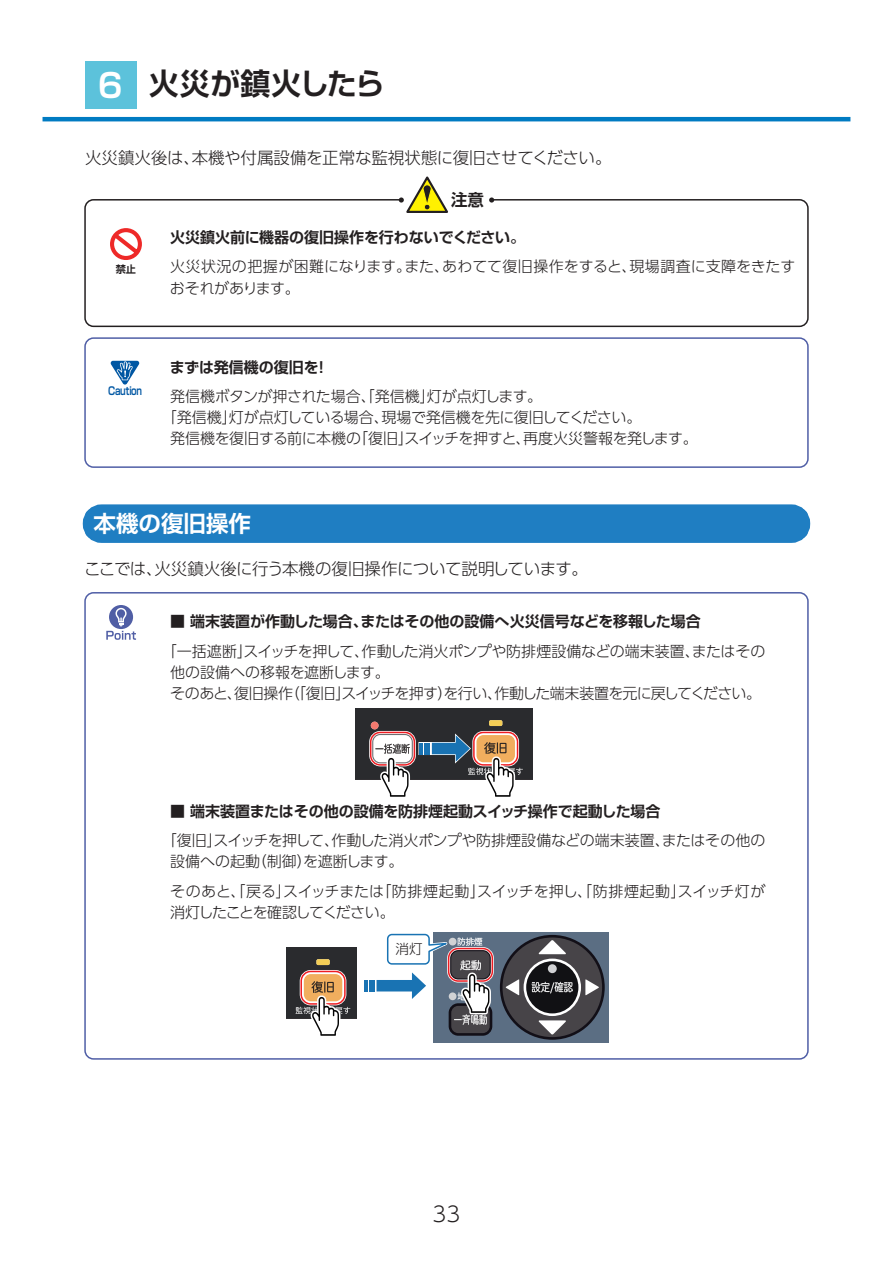
<style>
.page{position:relative;width:893px;height:1263px;background:#fff}
.page>*{position:absolute;margin:0;border:0;box-sizing:border-box;transform-origin:0 0}
.t1{font:700 30px "Shin Go Pr 6 N De";letter-spacing:.01em;color:#231f20}
.見出し1番号なし{font:700 22.5px "Shin Go Pr 6 N De";color:#fff}
.t2{font:300 21px "UD Shin Go Pr 6 N";color:#231f20}
.本文{font:300 16.5px "UD Shin Go Pr 6 N";letter-spacing:-.02em;color:#231f20}
.セル中央揃え{font:700 16.5px "Shin Go Pr 6 N De";color:#231f20}
.Point枠_全幅{font:300 15px/21px "UD Shin Go Pr 6 N";letter-spacing:-.025em;color:#231f20}
.Point枠_全幅-2{font:700 15px "Shin Go Pr 6 N De";color:#231f20}
.警告枠用{font:300 15px/21.8px "UD Shin Go Pr 6 N";color:#231f20}
.警告枠用-2{font:700 15px "Shin Go Pr 6 N De";color:#231f20}
.t3{font:300 13.5px "UD Shin Go Pr 6 N";color:#231f20}
.t4{font:700 11.1px "Shin Go Pr 6 N De";letter-spacing:-.05em;color:#0057a3;scale:.8 1}
.セル中央揃え-2{font:700 10.2px "Shin Go Pr 6 N De";color:#231f20}
.s1{font-size:33px;color:#fff}
</style>
<div class="page">
<hr style="left:43px;top:117px;width:807px;height:4px;background:#007bc2">
<div style="left:85px;top:62px;width:51px;height:47px;background:#5cc2db"></div>
<div style="left:84px;top:199px;width:725px;height:128px;border:2px solid #231f20;border-radius:9px"></div>
<div style="left:84px;top:337px;width:725px;height:131px;border:2px solid #4f5ea6;border-radius:9px"></div>
<div style="left:83px;top:504px;width:727px;height:39px;border:30px solid #1f7ec2;border-radius:4px"></div>
<div style="left:84px;top:592px;width:725px;height:468px;border:2px solid #4f5ea6;border-radius:9px"></div>
<div style="left:401px;top:192px;width:90px;height:17px;background:#fff"></div>
<svg style="left:489px;top:197px;width:5px;height:6px"></svg>
<svg style="left:399px;top:176px;width:49px;height:37px"></svg>
<svg style="left:110px;top:360px;width:30px;height:25px"></svg>
<svg style="left:109px;top:605px;width:24px;height:24px"></svg>
<svg style="left:106px;top:608px;width:30px;height:32px"></svg>
<svg style="left:356px;top:709px;width:177px;height:88px"></svg>
<svg style="left:286px;top:948px;width:71px;height:88px"></svg>
<div style="left:369px;top:980px;width:5px;height:11px;background:#1973b3"></div>
<svg style="left:364px;top:980px;width:3px;height:11px"></svg>
<svg style="left:377px;top:932px;width:231px;height:111px"></svg>
<svg style="left:110px;top:228px;width:32px;height:32px"></svg>
<p class="t1" style="left:98px;top:59px;width:289px"><span class="s1">6</span> 火災が鎮火したら</p>
<p class="本文" style="left:85px;top:144px;width:528px">火災鎮火後は、本機や付属設備を正常な監視状態に復旧させてください。</p>
<p class="セル中央揃え-2" style="left:116px;top:261px;width:22px">禁止</p>
<p class="t4" style="left:108px;top:382px;width:43px">Caution</p>
<p class="セル中央揃え" style="left:451px;top:186px;width:34px">注意</p>
<p class="警告枠用-2" style="left:170px;top:225px;width:356px">火災鎮火前に機器の復旧操作を行わないでください。</p>
<p class="警告枠用" style="left:170px;top:255px;width:627px">火災状況の把握が困難になります。また、あわてて復旧操作をすると、現場調査に支障をきたすおそれがあります。</p>
<p class="Point枠_全幅-2" style="left:170px;top:355px;width:161px">まずは発信機の復旧を！</p>
<p class="Point枠_全幅" style="left:170px;top:385px;width:374px">発信機ボタンが押された場合、「発信機」灯が点灯します。</p>
<p class="Point枠_全幅" style="left:162px;top:406px;width:481px">「発信機」灯が点灯している場合、現場で発信機を先に復旧してください。</p>
<p class="Point枠_全幅" style="left:170px;top:427px;width:529px">発信機を復旧する前に本機の「復旧」スイッチを押すと、再度火災警報を発します。</p>
<p class="見出し1番号なし" style="left:94px;top:505px;width:159px">本機の復旧操作</p>
<p class="本文" style="left:84px;top:555px;width:505px">ここでは、火災鎮火後に行う本機の復旧操作について説明しています。</p>
<p class="Point枠_全幅-2" style="left:170px;top:609px;width:532px">■ 端末装置が作動した場合、またはその他の設備へ火災信号などを移報した場合</p>
<p class="Point枠_全幅" style="left:170px;top:640px;width:597px;text-indent:-8px">「一括遮断」スイッチを押して、作動した消火ポンプや防排煙設備などの端末装置、またはその他の設備への移報を遮断します。<br>そのあと、復旧操作（「復旧」スイッチを押す）を行い、作動した端末装置を元に戻してください。</p>
<p class="Point枠_全幅-2" style="left:170px;top:799px;width:492px">■ 端末装置またはその他の設備を防排煙起動スイッチ操作で起動した場合</p>
<p class="Point枠_全幅" style="left:170px;top:829px;width:597px;text-indent:-8px">「復旧」スイッチを押して、作動した消火ポンプや防排煙設備などの端末装置、またはその他の設備への起動（制御）を遮断します。</p>
<p class="Point枠_全幅" style="left:170px;top:880px;width:597px">そのあと、「戻る」スイッチまたは「防排煙起動」スイッチを押し、「防排煙起動」スイッチ灯が消灯したことを確認してください。</p>
<p class="t3" style="left:395px;top:938px;width:28px">消灯</p>
<h3 class="t2" style="left:433px;top:1197px;width:29px">33</h3>
</div>
